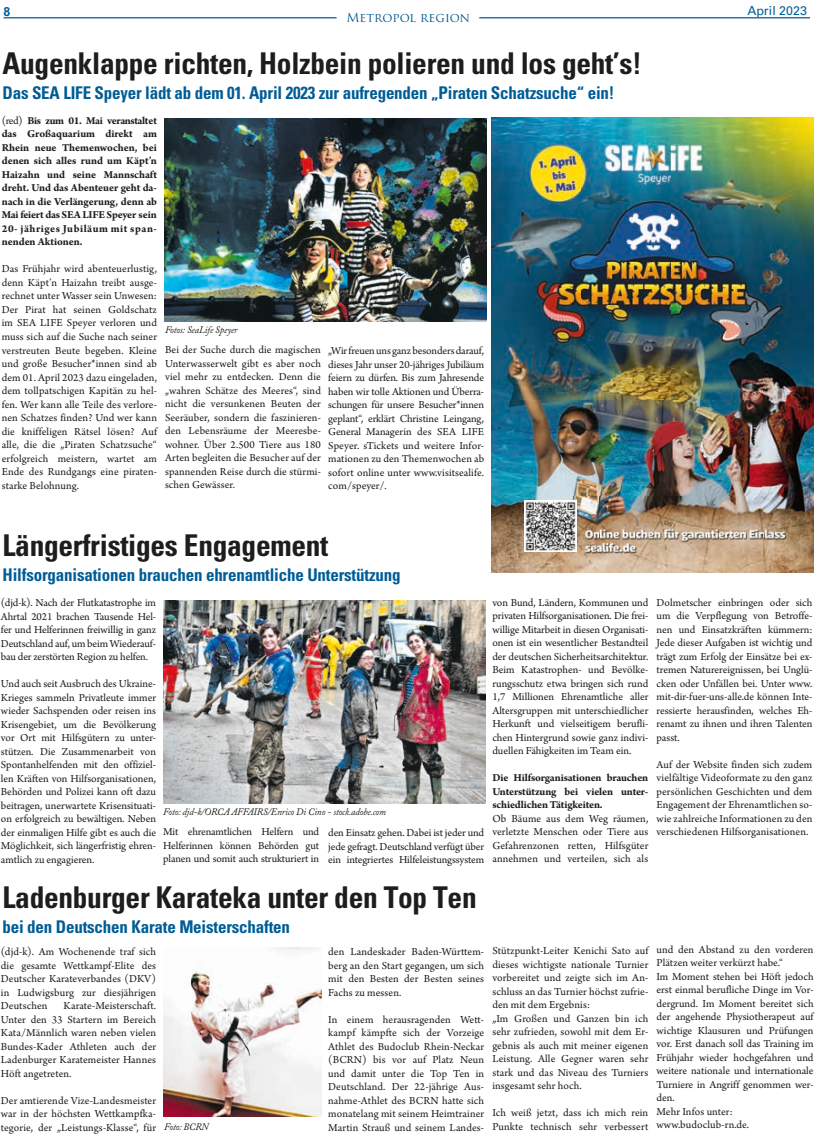
<style>
.page{position:relative;width:815px;height:1134px;background:#fff}
.page>*{position:absolute;margin:0;border:0;box-sizing:border-box;transform-origin:0 0}
.t1{font:700 condensed 30px "Univers LT";letter-spacing:-.01em;color:#1d1d1b}
.t2{font:700 condensed 17.5px "Univers LT";letter-spacing:-.01em;color:#005c95}
.t3{font:12.5px "Trajan Pro";color:#005c95}
.t4{font:12.5px "Univers LT";color:#005c95}
.t5{font:700 12.5px "Arial";color:#005c95}
.t6{font:11.25px/13.5px "Arno Pro";letter-spacing:.005em;color:#1d1d1b;text-align:justify}
.t7{font:700 11.25px/13.5px "Arno Pro";letter-spacing:-.01em;color:#1d1d1b;text-align:justify}
.t8{font:italic 10px "Adobe Caslon Pro";letter-spacing:-.01em;color:#1d1d1b;scale:.94 1}
.s1{font-weight:400}
</style>
<div class="page">
<hr style="left:479px;top:17px;width:331px;height:1px;background:#005c95">
<hr style="left:4px;top:17px;width:333px;height:1px;background:#005c95">
<img style="left:492px;top:117px;width:321px;height:456px">
<img style="left:525px;top:500px;width:52px;height:52px">
<img style="left:165px;top:118px;width:321px;height:203px">
<img style="left:164px;top:601px;width:321px;height:202px">
<img style="left:164px;top:948px;width:157px;height:168px">
<p class="t5" style="left:4px;top:3px;width:8px">8</p>
<p class="t4" style="left:747px;top:4px;width:61px">April 2023</p>
<h1 class="t1" style="left:3px;top:45px;width:641px">Augenklappe richten, Holzbein polieren und los geht’s!</h1>
<h2 class="t2" style="left:3px;top:82px;width:614px">Das SEA LIFE Speyer lädt ab dem 01. April 2023 zur aufregenden „Piraten Schatzsuche“ ein!</h2>
<p class="t3" style="left:346px;top:10px;width:125px">Metropol region</p>
<p class="t7" style="left:2px;top:114px;width:157px"><span class="s1">(red)</span> Bis zum 01. Mai veranstaltet das Großaquarium direkt am Rhein neue Themenwochen, bei denen sich alles rund um Käpt’n Haizahn und seine Mannschaft dreht. Und das Abenteuer geht da&shy;nach in die Verlängerung, denn ab Mai feiert das SEA LIFE Speyer sein 20- jähriges Jubiläum mit span&shy;nenden Aktionen.</p>
<p class="t6" style="left:2px;top:263px;width:157px">Das Frühjahr wird abenteuerlustig, denn Käpt’n Haizahn treibt ausge&shy;rechnet unter Wasser sein Unwesen:<br>Der Pirat hat seinen Goldschatz im SEA LIFE Speyer verloren und muss sich auf die Suche nach seiner verstreuten Beute begeben. Kleine und große Besucher*innen sind ab dem 01. April 2023 dazu eingeladen, dem tollpatschigen Kapitän zu hel&shy;fen. Wer kann alle Teile des verlore&shy;nen Schatzes finden? Und wer kann die kniffeligen Rätsel lösen? Auf alle, die die „Piraten Schatzsuche“ erfolgreich meistern, wartet am Ende des Rundgangs eine piraten&shy;starke Belohnung.</p>
<p class="t8" style="left:165px;top:324px;width:79px">Fotos: SeaLife Speyer</p>
<p class="t6" style="left:165px;top:344px;width:157px">Bei der Suche durch die magischen Unterwasserwelt gibt es aber noch viel mehr zu entdecken. Denn die „wahren Schätze des Meeres“, sind nicht die versunkenen Beuten der Seeräuber, sondern die faszinieren&shy;den Lebensräume der Meeresbe&shy;wohner. Über 2.500 Tiere aus 180<br>Arten begleiten die Besucher auf der spannenden Reise durch die stürmi&shy;schen Gewässer.</p>
<p class="t6" style="left:328px;top:344px;width:157px">„Wir freuen uns ganz besonders darauf, dieses Jahr unser 20-jähriges Jubiläum feiern zu dürfen. Bis zum Jahresende haben wir tolle Aktionen und Überra&shy;schungen für unsere Besucher*innen geplant“, erklärt Christine Leingang, General Managerin des SEA LIFE Speyer. sTickets und weitere Infor&shy;mationen zu den Themenwochen ab sofort online unter www.visitsealife. com/speyer/.</p>
<h1 class="t1" style="left:3px;top:527px;width:327px">Längerfristiges Engagement</h1>
<h2 class="t2" style="left:3px;top:564px;width:400px">Hilfsorganisationen brauchen ehrenamtliche Unterstützung</h2>
<p class="t6" style="left:1px;top:597px;width:157px">(djd-k). Nach der Flutkatastrophe im Ahrtal 2021 brachen Tausende Hel&shy;fer und Helferinnen freiwillig in ganz Deutschland auf, um beim Wiederauf&shy;bau der zerstörten Region zu helfen.</p>
<p class="t6" style="left:1px;top:678px;width:157px">Und auch seit Ausbruch des Ukraine-Krieges sammeln Privatleute immer wieder Sachspenden oder reisen ins Krisengebiet, um die Bevölkerung vor Ort mit Hilfsgütern zu unter&shy;stützen. Die Zusammenarbeit von Spontanhelfenden mit den offiziel&shy;len Kräften von Hilfsorganisationen, Behörden und Polizei kann oft dazu beitragen, unerwartete Krisensituati&shy;on erfolgreich zu bewältigen. Neben der einmaligen Hilfe gibt es auch die Möglichkeit, sich längerfristig ehren&shy;amtlich zu engagieren.</p>
<p class="t6" style="left:657px;top:596px;width:157px">Dolmetscher einbringen oder sich um die Verpflegung von Betroffe&shy;nen und Einsatzkräften kümmern:<br>Jede dieser Aufgaben ist wichtig und trägt zum Erfolg der Einsätze bei ex&shy;tremen Naturereignissen, bei Unglü&shy;cken oder Unfällen bei. Unter www. mit-dir-fuer-uns-alle.de können Inte&shy;ressierte herausfinden, welches Eh&shy;renamt zu ihnen und ihren Talenten passt.</p>
<p class="t6" style="left:657px;top:758px;width:157px">Auf der Website finden sich zudem vielfältige Videoformate zu den ganz persönlichen Geschichten und dem Engagement der Ehrenamtlichen so&shy;wie zahlreiche Informationen zu den verschiedenen Hilfsorganisationen.</p>
<p class="t6" style="left:492px;top:596px;width:157px">von Bund, Ländern, Kommunen und privaten Hilfsorganisationen. Die frei&shy;willige Mitarbeit in diesen Organisati&shy;onen ist ein wesentlicher Bestandteil der deutschen Sicherheitsarchitektur.<br>Beim Katastrophen- und Bevölke&shy;rungsschutz etwa bringen sich rund 1,7 Millionen Ehrenamtliche aller Altersgruppen mit unterschiedlicher Herkunft und vielseitigem berufli&shy;chen Hintergrund sowie ganz indivi&shy;duellen Fähigkeiten im Team ein.</p>
<p class="t7" style="left:492px;top:771px;width:157px">Die Hilfsorganisationen brauchen Unterstützung bei vielen unter&shy;schiedlichen Tätigkeiten.</p>
<p class="t6" style="left:492px;top:812px;width:157px">Ob Bäume aus dem Weg räumen, verletzte Menschen oder Tiere aus Gefahrenzonen retten, Hilfsgüter annehmen und verteilen, sich als</p>
<p class="t8" style="left:163px;top:806px;width:239px">Foto: djd-k/ORCA AFFAIRS/Enrico Di Cino - stock.adobe.com</p>
<p class="t6" style="left:163px;top:826px;width:157px">Mit ehrenamtlichen Helfern und Helferinnen können Behörden gut planen und somit auch strukturiert in</p>
<p class="t6" style="left:328px;top:827px;width:157px">den Einsatz gehen. Dabei ist jeder und jede gefragt. Deutschland verfügt über ein integriertes Hilfeleistungssystem</p>
<h1 class="t1" style="left:3px;top:879px;width:476px">Ladenburger Karateka unter den Top Ten</h1>
<h2 class="t2" style="left:3px;top:916px;width:289px">bei den Deutschen Karate Meisterschaften</h2>
<p class="t6" style="left:1px;top:946px;width:157px">(djd-k). Am Wochenende traf sich die gesamte Wettkampf-Elite des Deutscher Karateverbandes (DKV) in Ludwigsburg zur diesjährigen Deutschen</p>
<p class="t6" style="left:1px;top:1000px;width:157px;text-indent:63px">Karate-Meisterschaft.<br>Unter den 33 Startern im Bereich Kata/Männlich waren neben vielen Bundes-Kader Athleten auch der Ladenburger Karatemeister Hannes Höft angetreten.</p>
<p class="t6" style="left:1px;top:1094px;width:157px">Der amtierende Vize-Landesmeister war in der höchsten Wettkampfka&shy;tegorie, der „Leistungs-Klasse“, für</p>
<p class="t8" style="left:164px;top:1120px;width:49px">Foto: BCRN</p>
<p class="t6" style="left:328px;top:946px;width:157px">den Landeskader Baden-Württem&shy;berg an den Start gegangen, um sich mit den Besten der Besten seines Fachs zu messen.</p>
<p class="t6" style="left:328px;top:1013px;width:157px">In einem herausragenden Wett&shy;kampf kämpfte sich der Vorzeige Athlet des Budoclub Rhein-Neckar (BCRN) bis vor auf Platz Neun und damit unter die Top Ten in Deutschland. Der 22-jährige Aus&shy;nahme-Athlet des BCRN hatte sich monatelang mit seinem Heimtrainer Martin Strauß und seinem Landes-</p>
<p class="t6" style="left:657px;top:943px;width:159px;text-align:left">und den Abstand zu den vorderen<br>Plätzen weiter verkürzt habe.“<br>Im Moment stehen bei Höft jedoch erst einmal berufliche Dinge im Vor&shy;dergrund. Im Moment bereitet sich der angehende Physiotherapeut auf wichtige Klausuren und Prüfungen vor. Erst danach soll das Training im<br>Frühjahr wieder hochgefahren und weitere nationale und internationale<br>Turniere in Angriff genommen wer&shy;den.<br>Mehr Infos unter: www.budoclub-rn.de.</p>
<p class="t6" style="left:492px;top:945px;width:157px;text-align:left">Stützpunkt-Leiter Kenichi Sato auf dieses wichtigste nationale Turnier vorbereitet und zeigte sich im An&shy;schluss an das Turnier höchst zufrie&shy;den mit dem Ergebnis:<br>„Im Großen und Ganzen bin ich sehr zufrieden, sowohl mit dem Er&shy;gebnis als auch mit meiner eigenen<br>Leistung. Alle Gegner waren sehr stark und das Niveau des Turniers insgesamt sehr hoch.</p>
<p class="t6" style="left:492px;top:1107px;width:157px">Ich weiß jetzt, dass ich mich rein<br>Punkte technisch sehr verbessert</p>
</div>
